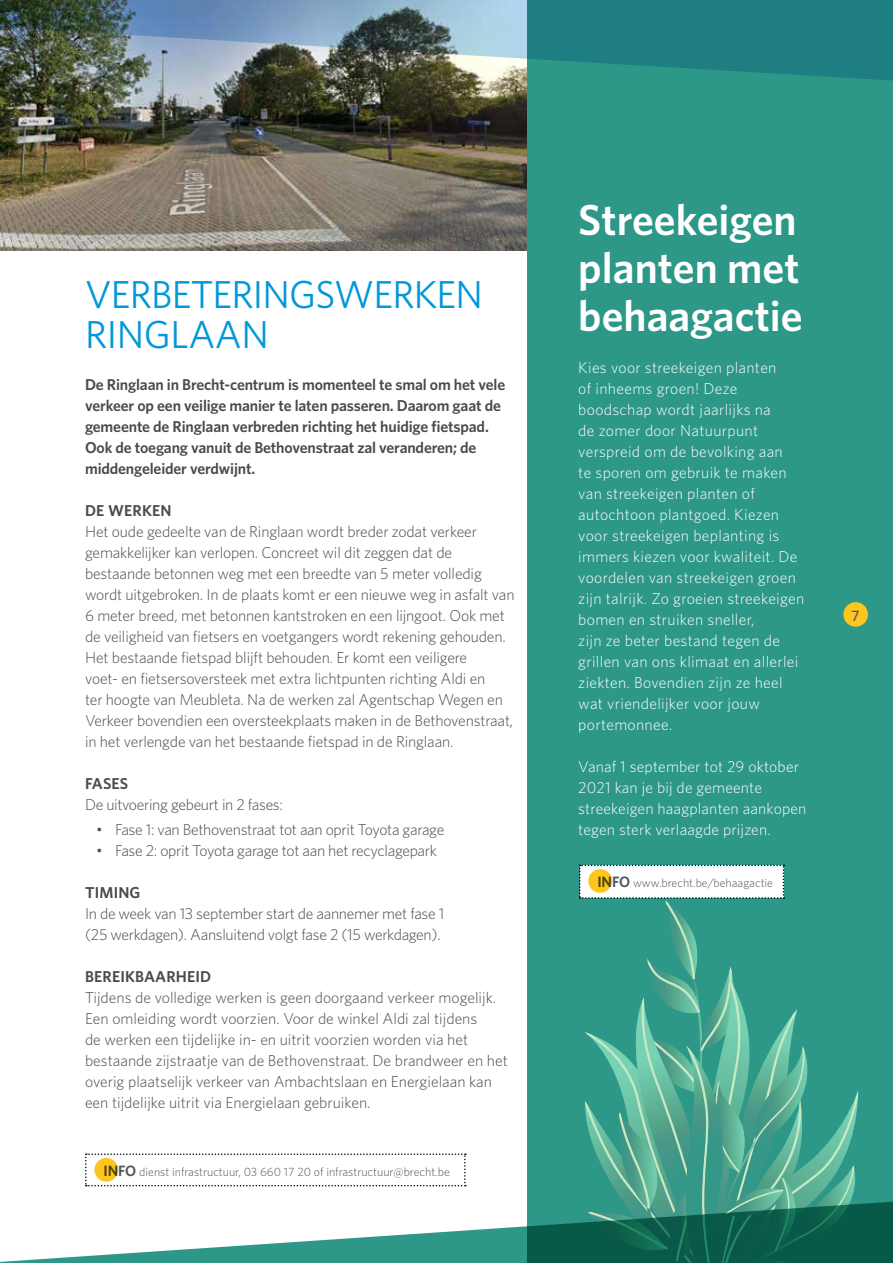
<style>
.page{position:relative;width:893px;height:1263px;background:#fff}
.page>*{position:absolute;margin:0;border:0;box-sizing:border-box;transform-origin:0 0}
.t1{font:600 43.5px/48px "Whitney";color:#fff}
.t2{font:39px/40.5px "Whitney";letter-spacing:-.02em;color:#0098d8}
.t3{font:300 15.75px/21px "Whitney";letter-spacing:-.01em;color:#4a4a49}
.t4{font:300 15.75px/21px "Whitney";letter-spacing:.02em;color:#fff}
.t5{font:600 15.75px/21px "Whitney";letter-spacing:-.01em;color:#4a4a49}
.t6{font:600 15.75px "Whitney";letter-spacing:.01em;color:#4a4a49}
.t7{font:500 15.15px "Whitney";color:#4c565c}
.t8{font:300 12px "Whitney";color:#4c565c}
.s1{font-weight:600;font-size:15px}
</style>
<div class="page">
<img style="left:0;top:109px;width:527px;height:142px">
<div style="left:527px;top:0;width:366px;height:1263px;background:#2d9788"></div>
<img style="left:0;top:0;width:893px;height:109px">
<svg style="left:0;top:1186px;width:893px;height:77px"></svg>
<svg style="left:85px;top:1153px;width:381px;height:33px"></svg>
<div style="left:94px;top:1158px;width:24px;height:24px;background:#fdc61e;border-radius:50%"></div>
<svg style="left:579px;top:865px;width:279px;height:398px"></svg>
<div style="left:588px;top:869px;width:24px;height:24px;background:#fdc61e;border-radius:50%"></div>
<div style="left:843px;top:602px;width:25px;height:25px;background:#fdc61e;border-radius:50%"></div>
<h2 class="t2" style="left:85px;top:273px;width:399px">VERBETERINGSWERKEN<br>RINGLAAN</h2>
<p class="t5" style="left:85px;top:374px;width:422px">De Ringlaan in Brecht-centrum is momenteel te smal om het vele verkeer op een veilige manier te laten passeren. Daarom gaat de gemeente de Ringlaan verbreden richting het huidige fietspad.<br>Ook de toegang vanuit de Bethovenstraat zal veranderen; de middengeleider verdwijnt.</p>
<p class="t6" style="left:85px;top:500px;width:88px">DE WERKEN</p>
<p class="t3" style="left:85px;top:521px;width:431px">Het oude gedeelte van de Ringlaan wordt breder zodat verkeer gemakkelijker kan verlopen. Concreet wil dit zeggen dat de bestaande betonnen weg met een breedte van 5 meter volledig wordt uitgebroken. In de plaats komt er een nieuwe weg in asfalt van 6 meter breed, met betonnen kantstroken en een lijngoot. Ook met de veiligheid van fietsers en voetgangers wordt rekening gehouden.<br>Het bestaande fietspad blijft behouden. Er komt een veiligere<br>voet- en fietsersoversteek met extra lichtpunten richting Aldi en<br>ter hoogte van Meubleta. Na de werken zal Agentschap Wegen en Verkeer bovendien een oversteekplaats maken in de Bethovenstraat, in het verlengde van het bestaande fietspad in de Ringlaan.</p>
<p class="t5" style="left:85px;top:773px;width:45px">FASES</p>
<p class="t3" style="left:85px;top:794px;width:199px">De uitvoering gebeurt in 2 fases:</p>
<p class="t3" style="left:96px;top:819px;width:349px">• Fase 1: van Bethovenstraat tot aan oprit Toyota garage</p>
<p class="t3" style="left:96px;top:840px;width:342px">• Fase 2: oprit Toyota garage tot aan het recyclagepark</p>
<p class="t5" style="left:85px;top:882px;width:57px">TIMING</p>
<p class="t3" style="left:85px;top:903px;width:361px">In de week van 13 september start de aannemer met fase 1 (25 werkdagen). Aansluitend volgt fase 2 (15 werkdagen).</p>
<p class="t6" style="left:85px;top:966px;width:128px">BEREIKBAARHEID</p>
<p class="t3" style="left:85px;top:987px;width:424px">Tijdens de volledige werken is geen doorgaand verkeer mogelijk.<br>Een omleiding wordt voorzien. Voor de winkel Aldi zal tijdens<br>de werken een tijdelijke in- en uitrit voorzien worden via het bestaande zijstraatje van de Bethovenstraat. De brandweer en het overig plaatselijk verkeer van Ambachtslaan en Energielaan kan een tijdelijke uitrit via Energielaan gebruiken.</p>
<p class="t8" style="left:104px;top:1163px;width:348px"><span class="s1">INFO</span> dienst infrastructuur, 03 660 17 20 of infrastructuur@brecht.be</p>
<h1 class="t1" style="left:578px;top:195px;width:226px">Streekeigen planten met behaagactie</h1>
<p class="t4" style="left:578px;top:357px;width:227px">Kies voor streekeigen planten<br>of inheems groen! Deze boodschap wordt jaarlijks na<br>de zomer door Natuurpunt verspreid om de bevolking aan<br>te sporen om gebruik te maken van streekeigen planten of autochtoon plantgoed. Kiezen voor streekeigen beplanting is immers kiezen voor kwaliteit. De voordelen van streekeigen groen zijn talrijk. Zo groeien streekeigen bomen en struiken sneller,<br>zijn ze beter bestand tegen de grillen van ons klimaat en allerlei ziekten. Bovendien zijn ze heel wat vriendelijker voor jouw portemonnee.</p>
<p class="t4" style="left:578px;top:756px;width:230px">Vanaf 1 september tot 29 oktober<br>2021 kan je bij de gemeente streekeigen haagplanten aankopen tegen sterk verlaagde prijzen.</p>
<p class="t8" style="left:597px;top:874px;width:177px"><span class="s1">INFO</span> www.brecht.be/behaagactie</p>
<p class="t7" style="left:851px;top:605px;width:9px">7</p>
</div>
